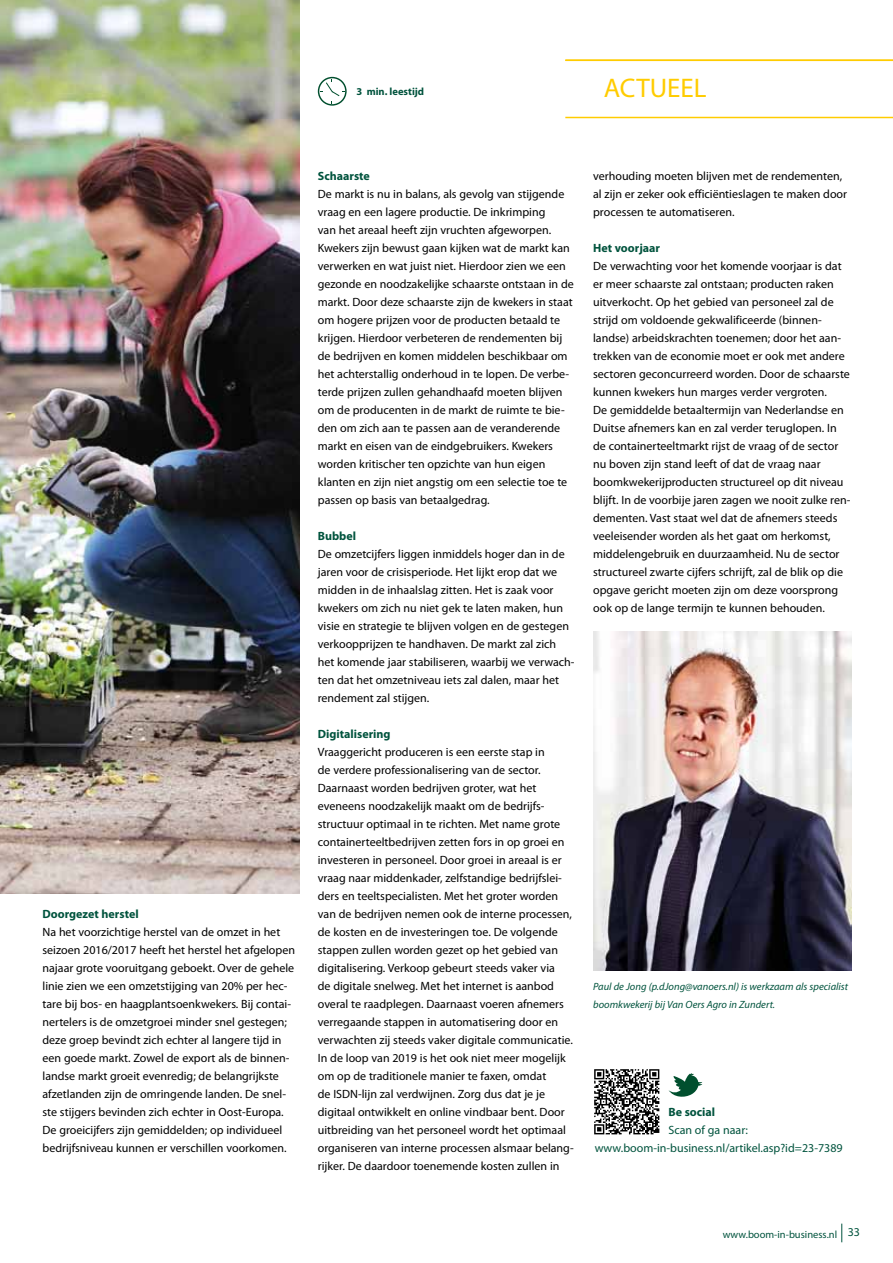
<style>
.page{position:relative;width:893px;height:1263px;background:#fff}
.page>*{position:absolute;margin:0;border:0;box-sizing:border-box;transform-origin:0 0}
.t1{font:27px "Myriad Pro";color:#fc0}
.t2{font:12px/18px "Myriad Pro";color:#000}
.t3{font:700 12px "Myriad Pro";color:#00533d}
.t4{font:12px/18px "Myriad Pro";color:#00533d}
.t5{font:italic 10.5px/18px "Myriad Pro";color:#00533d}
.t6{font:10.5px "Myriad Pro";color:#00533d}
.t7{font:700 10.5px "Myriad Pro";color:#00533d}
</style>
<div class="page">
<svg style="left:841px;top:1223px;width:1px;height:19px"></svg>
<svg style="left:318px;top:77px;width:29px;height:29px"></svg>
<img style="left:0;top:0;width:300px;height:893px">
<hr style="left:565px;top:117px;width:328px;height:1px;background:#fc0">
<hr style="left:565px;top:60px;width:328px;height:1px;background:#fc0">
<img style="left:593px;top:631px;width:258px;height:340px">
<svg style="left:594px;top:1069px;width:65px;height:65px"></svg>
<svg style="left:668px;top:1073px;width:34px;height:24px"></svg>
<p class="t7" style="left:357px;top:84px;width:69px">3 min. leestijd</p>
<h1 class="t1" style="left:604px;top:71px;width:104px">ACTUEEL</h1>
<p class="t3" style="left:43px;top:906px;width:98px">Doorgezet herstel</p>
<p class="t2" style="left:43px;top:923px;width:254px">Na het voorzichtige herstel van de omzet in het seizoen 2016/2017 heeft het herstel het afgelopen najaar grote vooruitgang geboekt. Over de gehele linie zien we een omzetstijging van 20% per hec&shy;tare bij bos- en haagplantsoenkwekers. Bij contai&shy;nertelers is de omzetgroei minder snel gestegen; deze groep bevindt zich echter al langere tijd in een goede markt. Zowel de export als de binnen&shy;landse markt groeit evenredig; de belangrijkste afzetlanden zijn de omringende landen. De snel&shy;ste stijgers bevinden zich echter in Oost-Europa.<br>De groeicijfers zijn gemiddelden; op individueel bedrijfsniveau kunnen er verschillen voorkomen.</p>
<p class="t3" style="left:318px;top:168px;width:54px">Schaarste</p>
<p class="t2" style="left:318px;top:185px;width:257px">De markt is nu in balans, als gevolg van stijgende vraag en een lagere productie. De inkrimping<br>van het areaal heeft zijn vruchten afgeworpen.<br>Kwekers zijn bewust gaan kijken wat de markt kan verwerken en wat juist niet. Hierdoor zien we een gezonde en noodzakelijke schaarste ontstaan in de markt. Door deze schaarste zijn de kwekers in staat om hogere prijzen voor de producten betaald te krijgen. Hierdoor verbeteren de rendementen bij de bedrijven en komen middelen beschikbaar om het achterstallig onderhoud in te lopen. De verbe&shy;terde prijzen zullen gehandhaafd moeten blijven om de producenten in de markt de ruimte te bie&shy;den om zich aan te passen aan de veranderende markt en eisen van de eindgebruikers. Kwekers worden kritischer ten opzichte van hun eigen klanten en zijn niet angstig om een selectie toe te passen op basis van betaalgedrag.</p>
<p class="t3" style="left:318px;top:528px;width:40px">Bubbel</p>
<p class="t2" style="left:318px;top:545px;width:258px">De omzetcijfers liggen inmiddels hoger dan in de jaren voor de crisisperiode. Het lijkt erop dat we midden in de inhaalslag zitten. Het is zaak voor kwekers om zich nu niet gek te laten maken, hun visie en strategie te blijven volgen en de gestegen verkoopprijzen te handhaven. De markt zal zich het komende jaar stabiliseren, waarbij we verwach&shy;ten dat het omzetniveau iets zal dalen, maar het rendement zal stijgen.</p>
<p class="t3" style="left:318px;top:726px;width:74px">Digitalisering</p>
<p class="t2" style="left:318px;top:743px;width:257px">Vraaggericht produceren is een eerste stap in<br>de verdere professionalisering van de sector.<br>Daarnaast worden bedrijven groter, wat het eveneens noodzakelijk maakt om de bedrijfs&shy;structuur optimaal in te richten. Met name grote containerteeltbedrijven zetten fors in op groei en investeren in personeel. Door groei in areaal is er vraag naar middenkader, zelfstandige bedrijfslei&shy;ders en teeltspecialisten. Met het groter worden van de bedrijven nemen ook de interne processen, de kosten en de investeringen toe. De volgende stappen zullen worden gezet op het gebied van digitalisering. Verkoop gebeurt steeds vaker via<br>de digitale snelweg. Met het internet is aanbod overal te raadplegen. Daarnaast voeren afnemers verregaande stappen in automatisering door en verwachten zij steeds vaker digitale communicatie.<br>In de loop van 2019 is het ook niet meer mogelijk om op de traditionele manier te faxen, omdat<br>de ISDN-lijn zal verdwijnen. Zorg dus dat je je digitaal ontwikkelt en online vindbaar bent. Door uitbreiding van het personeel wordt het optimaal organiseren van interne processen alsmaar belang&shy;rijker. De daardoor toenemende kosten zullen in</p>
<p class="t2" style="left:593px;top:167px;width:255px">verhouding moeten blijven met de rendementen, al zijn er zeker ook efficiëntieslagen te maken door processen te automatiseren.</p>
<p class="t3" style="left:593px;top:240px;width:68px">Het voorjaar</p>
<p class="t2" style="left:593px;top:257px;width:259px">De verwachting voor het komende voorjaar is dat er meer schaarste zal ontstaan; producten raken uitverkocht. Op het gebied van personeel zal de strijd om voldoende gekwalificeerde (binnen&shy;landse) arbeidskrachten toenemen; door het aan&shy;trekken van de economie moet er ook met andere sectoren geconcurreerd worden. Door de schaarste kunnen kwekers hun marges verder vergroten.<br>De gemiddelde betaaltermijn van Nederlandse en Duitse afnemers kan en zal verder teruglopen. In de containerteeltmarkt rijst de vraag of de sector nu boven zijn stand leeft of dat de vraag naar boomkwekerijproducten structureel op dit niveau blijft. In de voorbije jaren zagen we nooit zulke ren&shy;dementen. Vast staat wel dat de afnemers steeds veeleisender worden als het gaat om herkomst, middelengebruik en duurzaamheid. Nu de sector structureel zwarte cijfers schrijft, zal de blik op die opgave gericht moeten zijn om deze voorsprong ook op de lange termijn te kunnen behouden.</p>
<p class="t5" style="left:593px;top:977px;width:256px">Paul de Jong (p.dJong@vanoers.nl) is werkzaam als specialist boomkwekerij bij Van Oers Agro in Zundert.</p>
<p class="t3" style="left:668px;top:1104px;width:48px">Be social</p>
<p class="t4" style="left:595px;top:1121px;width:249px;text-indent:74px">Scan of ga naar: www.boom-in-business.nl/artikel.asp?id=23-7389</p>
<p class="t6" style="left:723px;top:1228px;width:139px">www.boom-in-business.nl <sup>33</sup></p>
</div>
